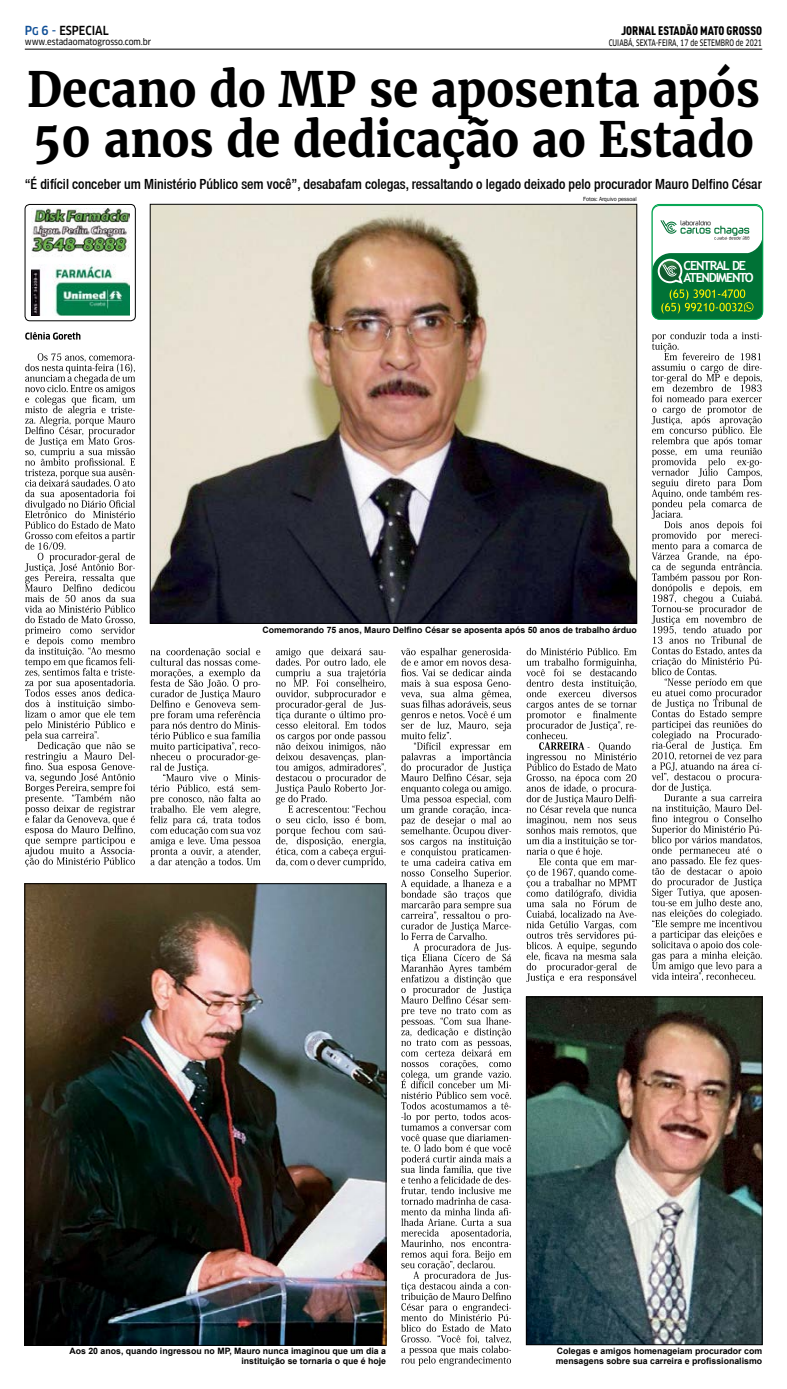
<style>
.page{position:relative;width:787px;height:1389px;background:#fff}
.page>*{position:absolute;margin:0;border:0;box-sizing:border-box;transform-origin:0 0}
.t1{font:700 48.12px/50.8px "Merriweather";color:#000;scale:.95 1}
.t2{font:500 condensed 14px "Helvetica Neue";color:#000}
.t3{font:700 12.69px/11px "Trebuchet MS";letter-spacing:-.1em;color:#fff}
.t4{font:12.25px "DIN Cond Black Alternate";color:#000}
.t5{font:500 condensed 12.25px "Clan OT";color:#000;scale:.95 1}
.t6{font:700 8.75px/9.6px "Arial";color:#000;text-align:right}
.t7{font:8.75px "Clan OT Narrow News";color:#000;scale:.8 1}
.t8{font:8.75px "Clan OT Narrow News";color:#000}
.t9{font:6.12px "Franklin Gothic";letter-spacing:-.01em;color:#000;scale:.95 1}
.s1{color:#0e4e96}
.s2{font-size:10.5px;color:#0e4e96}
</style>
<div class="page">
<hr style="left:25px;top:49px;width:737px;height:1px;background:#000">
<svg style="left:25px;top:353px;width:110px;height:513px"></svg>
<svg style="left:25px;top:332px;width:55px;height:8px"></svg>
<svg style="left:150px;top:648px;width:110px;height:219px"></svg>
<img style="left:31px;top:208px;width:98px;height:107px">
<div style="left:25px;top:204px;width:110px;height:117px;border:1px solid #000;border-radius:5px"></div>
<svg style="left:526px;top:648px;width:110px;height:335px"></svg>
<svg style="left:651px;top:332px;width:110px;height:649px"></svg>
<div style="left:652px;top:206px;width:110px;height:113px;background:#007236;border-radius:7px"></div>
<div style="left:651px;top:205px;width:111px;height:115px;border:1px solid #00a651;border-radius:7px"></div>
<svg style="left:652px;top:204px;width:110px;height:110px"></svg>
<svg style="left:275px;top:648px;width:111px;height:220px"></svg>
<svg style="left:401px;top:648px;width:110px;height:718px"></svg>
<img style="left:27px;top:885px;width:357px;height:459px">
<img style="left:152px;top:206px;width:482px;height:416px">
<img style="left:528px;top:999px;width:232px;height:344px">
<div style="left:526px;top:997px;width:236px;height:348px;border:1px solid #000"></div>
<h3 class="t4" style="left:621px;top:23px;width:142px">JORNAL ESTADÃO MATO GROSSO</h3>
<p class="t7" style="left:608px;top:37px;width:193px">CUIABÁ, SEXTA-FEIRA, 17 de SETEMBRO de 2021</p>
<h1 class="t1" style="left:27px;top:64px;width:772px">Decano do MP se aposenta após<br>50 anos de dedicação ao Estado</h1>
<h3 class="t5" style="left:25px;top:23px;width:90px"><span class="s1">P</span><span class="s2">G</span> <span class="s1">6 -</span> ESPECIAL</h3>
<p class="t8" style="left:25px;top:37px;width:128px">www.estadaomatogrosso.com.br</p>
<h2 class="t2" style="left:25px;top:176px;width:738px">“É difícil conceber um Ministério Público sem você”, desabafam colegas, ressaltando o legado deixado pelo procurador Mauro Delfino César</h2>
<p class="t9" style="left:583px;top:195px;width:58px">Fotos: Arquivo pessoal</p>
<h3 class="t3" style="left:683px;top:260px;width:72px">CENTRAL DE<br>ATENDIMENTO</h3>
<p class="t6" style="left:262px;top:625px;width:375px">Comemorando 75 anos, Mauro Delfino César se aposenta após 50 anos de trabalho árduo</p>
<p class="t6" style="left:69px;top:1347px;width:318px">Aos 20 anos, quando ingressou no MP, Mauro nunca imaginou que um dia a instituição se tornaria o que é hoje</p>
<p class="t6" style="left:555px;top:1346px;width:208px;text-align:left">Colegas e amigos homenageiam procurador com mensagens sobre sua carreira e profissionalismo</p>
</div>
